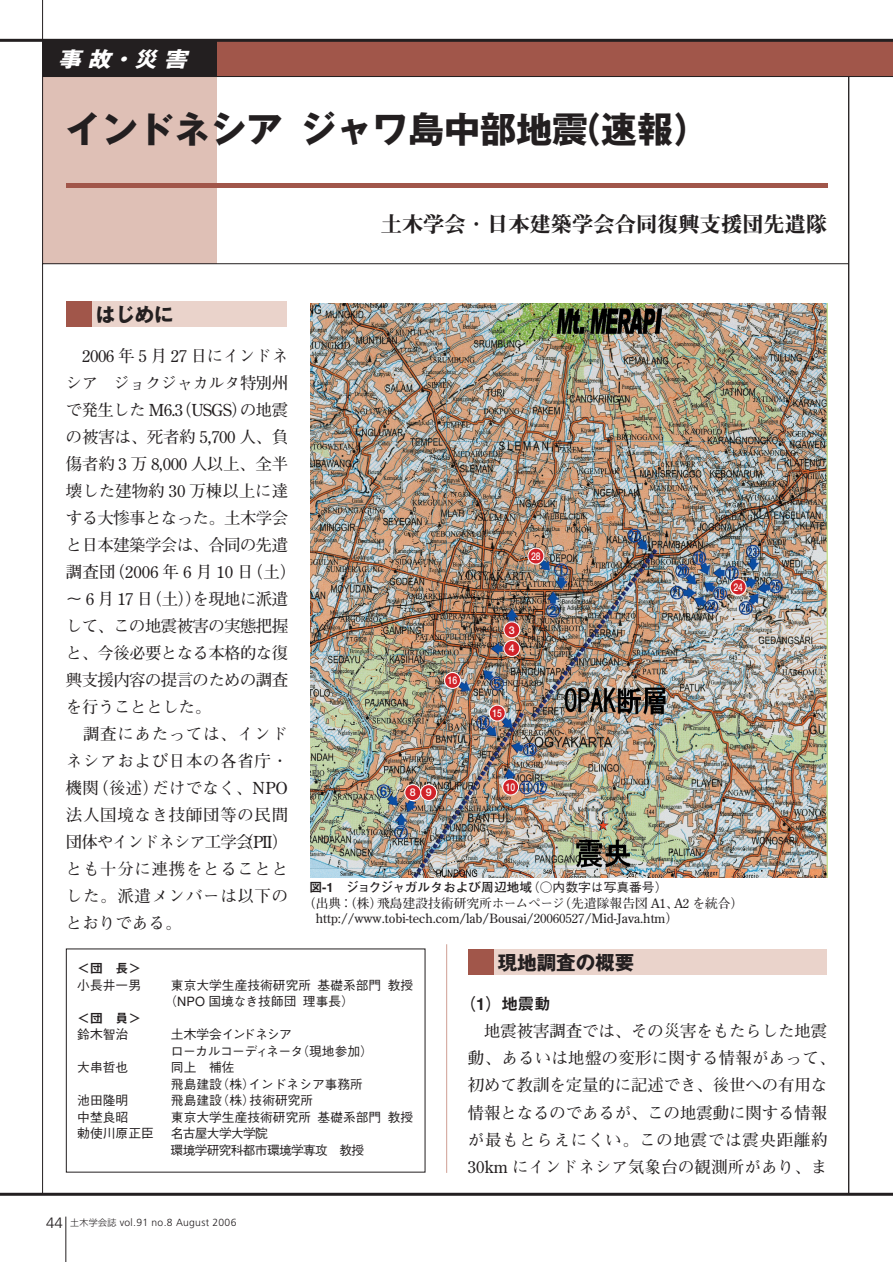
<style>
.page{position:relative;width:893px;height:1262px;background:#fff}
.page>*{position:absolute;margin:0;border:0;box-sizing:border-box;transform-origin:0 0}
.t1{font:700 36px "Gothic MB101";color:#231f20}
.t2{font:21.3px "Midashi Min MA31";color:#231f20}
.t3{font:italic 700 21px "Gothic MB101";color:#fff;scale:1.1 1}
.t4{font:700 19.5px "Gothic MB101";color:#231f20}
.t5{font:700 16.5px/27px "Futo Min A101";letter-spacing:-.01em;color:#231f20;text-align:justify}
.t6{font:700 16.5px/27px "Futo Min A101";letter-spacing:-.04em;color:#231f20}
.t7{font:16.5px "Midashi Go MB31";color:#231f20}
.t8{font:500 12.75px/16.5px "Gothic BBB";color:#231f20}
.t9{font:700 12.75px/15.8px "Futo Min A101";color:#231f20}
.t10{font:700 12.75px "Futo Go B101";color:#231f20}
.t11{font:500 12.75px/16.5px "Gothic BBB";letter-spacing:-.02em;color:#231f20}
.t12{font:500 12.75px/16.5px "Gothic BBB";letter-spacing:-.055em;color:#231f20}
.t13{font:12.75px "Midashi Go MB31";color:#231f20}
.t14{font:700 10.65px "Futo Go B101";color:#fff;scale:.8 1}
.t15{font:700 10.65px/18.6px "Futo Go B101";color:#fff}
.t16{font:300 10.35px "Frutiger";letter-spacing:.025em;color:#231f20}
.s1{font-family:"Midashi Go MB31";font-weight:400}
.s2{font-family:"Gothic BBB";font-weight:500}
.s3{font-size:15px}
.s4{font-family:"Shin Go";font-size:9px}
</style>
<div class="page">
<div style="left:493px;top:949px;width:334px;height:26px;background:#ead3cb"></div>
<div style="left:468px;top:949px;width:25px;height:26px;background:#a1564a"></div>
<div style="left:91px;top:301px;width:196px;height:25px;background:#ead3cb"></div>
<div style="left:66px;top:301px;width:25px;height:25px;background:#a1564a"></div>
<hr style="left:66px;top:1216px;width:1px;height:46px;background:#231f20">
<div style="left:217px;top:40px;width:675px;height:37px;background:#a1564a"></div>
<div style="left:43px;top:77px;width:174px;height:187px;background:#dfc0b6"></div>
<hr style="left:43px;top:263px;width:805px;height:1px;background:#231f20">
<hr style="left:42px;top:0;width:1px;height:1194px;background:#231f20">
<div style="left:43px;top:40px;width:174px;height:37px;background:#231f20"></div>
<hr style="left:66px;top:183px;width:761px;height:4px;background:#a1564a">
<hr style="left:848px;top:76px;width:1px;height:1118px;background:#231f20">
<hr style="left:446px;top:944px;width:1px;height:228px;background:#cf9f93">
<hr style="left:43px;top:76px;width:849px;height:1px;background:#231f20">
<hr style="left:0;top:39px;width:892px;height:3px;background:#231f20">
<hr style="left:0;top:1192px;width:892px;height:3px;background:#231f20">
<img style="left:310px;top:303px;width:517px;height:574px">
<svg style="left:729px;top:578px;width:17px;height:17px"></svg>
<div style="left:730px;top:579px;width:15px;height:15px;background:#d1232a;border-radius:50%"></div>
<svg style="left:527px;top:547px;width:17px;height:17px"></svg>
<div style="left:528px;top:548px;width:15px;height:15px;background:#d1232a;border-radius:50%"></div>
<svg style="left:502px;top:778px;width:17px;height:17px"></svg>
<div style="left:503px;top:779px;width:15px;height:15px;background:#d1232a;border-radius:50%"></div>
<svg style="left:444px;top:672px;width:17px;height:17px"></svg>
<div style="left:445px;top:673px;width:15px;height:15px;background:#d1232a;border-radius:50%"></div>
<svg style="left:489px;top:704px;width:17px;height:17px"></svg>
<div style="left:490px;top:705px;width:14px;height:15px;background:#d1232a;border-radius:50%"></div>
<svg style="left:404px;top:784px;width:17px;height:17px"></svg>
<svg style="left:503px;top:621px;width:17px;height:17px"></svg>
<svg style="left:503px;top:640px;width:17px;height:17px"></svg>
<svg style="left:420px;top:784px;width:17px;height:17px"></svg>
<div style="left:405px;top:785px;width:15px;height:15px;background:#d1232a;border-radius:50%"></div>
<div style="left:504px;top:622px;width:15px;height:15px;background:#d1232a;border-radius:50%"></div>
<div style="left:504px;top:641px;width:15px;height:15px;background:#d1232a;border-radius:50%"></div>
<div style="left:421px;top:785px;width:15px;height:15px;background:#d1232a;border-radius:50%"></div>
<p class="t3" style="left:58px;top:51px;width:123px">事故・災害</p>
<h1 class="t1" style="left:66px;top:116px;width:645px">インドネシアジャワ島中部地震（速報）</h1>
<p class="t2" style="left:381px;top:217px;width:448px">土木学会・日本建築学会合同復興支援団先遣隊</p>
<p class="t4" style="left:96px;top:307px;width:79px">はじめに</p>
<p class="t6" style="left:66px;top:345px;width:232px;text-indent:16px">2006 年 5 月 27 日にインドネシア　ジョクジャカルタ特別州で発生した M6.3（USGS）の地震の被害は、死者約 5,700 人、負傷者約 3 万 8,000 人以上、全半壊した建物約 30 万棟以上に達する大惨事となった。土木学会と日本建築学会は、合同の先遣調査団（2006 年 6 月 10 日（土）～ 6 月 17 日（土））を現地に派遣して、この地震被害の実態把握と、今後必要となる本格的な復興支援内容の提言のための調査を行うこととした。</p>
<p class="t5" style="left:66px;top:723px;width:224px;text-indent:17px">調査にあたっては、インドネシアおよび日本の各省庁・機関（後述）だけでなく、NPO法人国境なき技師団等の民間団体やインドネシア工学会（PII）とも十分に連携をとることとした。派遣メンバーは以下のとおりである。</p>
<p class="t14" style="left:448px;top:676px;width:13px">16</p>
<p class="t15" style="left:410px;top:784px;width:7px">8</p>
<p class="t15" style="left:425px;top:784px;width:7px">9</p>
<p class="t14" style="left:531px;top:552px;width:13px">28</p>
<p class="t15" style="left:509px;top:621px;width:7px">3<br>4</p>
<p class="t14" style="left:492px;top:708px;width:13px">15</p>
<p class="t14" style="left:506px;top:782px;width:13px">10</p>
<p class="t14" style="left:733px;top:583px;width:13px">24</p>
<p class="t10" style="left:309px;top:882px;width:359px"><span class="s1">図-1</span> ジョクジャガルタおよび周辺地域<span class="s2">（○内数字は写真番号）</span></p>
<p class="t9" style="left:316px;top:896px;width:429px;text-indent:-13px">（出典：（株）飛島建設技術研究所ホームページ（先遣隊報告図 A1、A2 を統合）http://www.tobi-tech.com/lab/Bousai/20060527/Mid-Java.htm）</p>
<p class="t13" style="left:77px;top:963px;width:65px">＜団　長＞</p>
<p class="t8" style="left:77px;top:978px;width:65px">小長井一男</p>
<p class="t8" style="left:164px;top:978px;width:250px;text-indent:6px">東京大学生産技術研究所基礎系部門教授（NPO 国境なき技師団理事長）</p>
<p class="t13" style="left:77px;top:1013px;width:65px">＜団　員＞</p>
<p class="t8" style="left:77px;top:1028px;width:53px">鈴木智治</p>
<p class="t11" style="left:171px;top:1028px;width:203px">土木学会インドネシア<br>ローカルコーディネータ（現地参加）</p>
<p class="t8" style="left:77px;top:1061px;width:52px">大串哲也</p>
<p class="t8" style="left:171px;top:1061px;width:194px">同上　補佐<br>飛島建設（株）インドネシア事務所</p>
<p class="t8" style="left:77px;top:1094px;width:52px">池田隆明</p>
<p class="t8" style="left:171px;top:1094px;width:144px">飛島建設（株）技術研究所</p>
<p class="t8" style="left:77px;top:1110px;width:52px">中埜良昭</p>
<p class="t8" style="left:171px;top:1110px;width:244px">東京大学生産技術研究所基礎系部門教授</p>
<p class="t8" style="left:77px;top:1127px;width:78px">勅使川原正臣</p>
<p class="t12" style="left:171px;top:1127px;width:195px">名古屋大学大学院<br>環境学研究科都市環境学専攻　教授</p>
<p class="t16" style="left:46px;top:1218px;width:192px"><span class="s3">44</span> <span class="s4">土木学会誌</span> vol.91 no.8 August 2006</p>
<p class="t4" style="left:497px;top:955px;width:138px">現地調査の概要</p>
<p class="t7" style="left:459px;top:998px;width:92px">（1）地震動</p>
<p class="t5" style="left:468px;top:1020px;width:369px;text-align:center">地震被害調査では、その災害をもたらした地震<br>動、あるいは地盤の変形に関する情報があって、初めて教訓を定量的に記述でき、後世への有用な情報となるのであるが、この地震動に関する情報が最もとらえにくい。この地震では震央距離約<br>30km にインドネシア気象台の観測所があり、ま</p>
</div>
